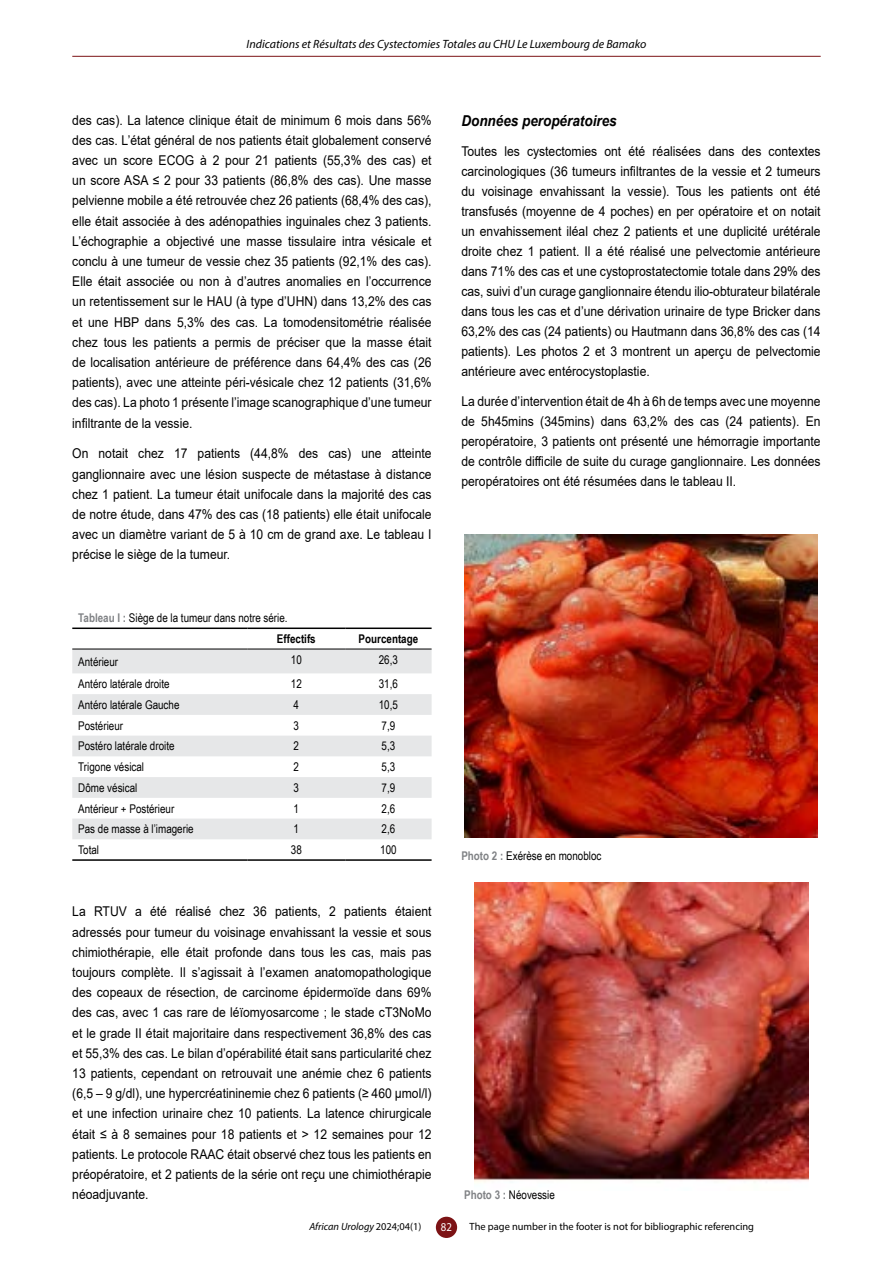
<style>
.page{position:relative;width:893px;height:1263px;background:#fff}
.page>*{position:absolute;margin:0;border:0;box-sizing:border-box;transform-origin:0 0}
.t1{font:italic 700 15px "Arial";color:#000;scale:.9 1}
.t2{font:13.5px/20.2px "Arial";color:#000;text-align:justify;scale:.9 1}
.t3{font:12px/20.7px "Arial Narrow";color:#000}
.t4{font:italic 12px "Myriad Pro";color:#000}
.t5{font:700 12px "Arial Narrow";color:#000}
.t6{font:12px "Myriad Pro";color:#fff;scale:.9 1}
.t7{font:10.5px "Myriad Pro";color:#000}
.t8{font:italic 10.5px "Myriad Pro";color:#000}
.s1{font-weight:700;color:#808285}
.s2{font-weight:700}
.s3{font-style:normal}
</style>
<div class="page">
<div style="left:436px;top:1217px;width:21px;height:21px;background:#7c1315;border-radius:50%"></div>
<hr style="left:72px;top:56px;width:749px;height:1px;background:#7c1315">
<svg style="left:72px;top:650px;width:360px;height:189px;fill:#e6e7e8"></svg>
<hr style="left:72px;top:627px;width:175px;height:2px;background:#000">
<hr style="left:247px;top:627px;width:98px;height:2px;background:#000">
<hr style="left:345px;top:627px;width:87px;height:2px;background:#000">
<hr style="left:72px;top:859px;width:175px;height:2px;background:#000">
<hr style="left:247px;top:859px;width:98px;height:2px;background:#000">
<hr style="left:345px;top:859px;width:87px;height:2px;background:#000">
<hr style="left:72px;top:649px;width:175px;height:1px;background:#000">
<hr style="left:247px;top:649px;width:98px;height:1px;background:#000">
<hr style="left:345px;top:649px;width:87px;height:1px;background:#000">
<img style="left:464px;top:534px;width:354px;height:303px">
<img style="left:474px;top:882px;width:334px;height:300px">
<p class="t4" style="left:247px;top:37px;width:401px">Indications et Résultats des Cystectomies Totales au CHU Le Luxembourg de Bamako</p>
<p class="t2" style="left:72px;top:110px;width:401px">des cas). La latence clinique était de minimum 6 mois dans 56% des cas. L’état général de nos patients était globalement conservé avec un score ECOG à 2 pour 21 patients (55,3% des cas) et un score ASA ≤ 2 pour 33 patients (86,8% des cas). Une masse pelvienne mobile a été retrouvée chez 26 patients (68,4% des cas), elle était associée à des adénopathies inguinales chez 3 patients.<br>L’échographie a objectivé une masse tissulaire intra vésicale et conclu à une tumeur de vessie chez 35 patients (92,1% des cas).<br>Elle était associée ou non à d’autres anomalies en l’occurrence un retentissement sur le HAU (à type d’UHN) dans 13,2% des cas et une HBP dans 5,3% des cas. La tomodensitométrie réalisée chez tous les patients a permis de préciser que la masse était de localisation antérieure de préférence dans 64,4% des cas (26 patients), avec une atteinte péri-vésicale chez 12 patients (31,6% des cas). La photo 1 présente l’image scanographique d’une tumeur infiltrante de la vessie.</p>
<p class="t2" style="left:72px;top:443px;width:401px">On notait chez 17 patients (44,8% des cas) une atteinte ganglionnaire avec une lésion suspecte de métastase à distance chez 1 patient. La tumeur était unifocale dans la majorité des cas de notre étude, dans 47% des cas (18 patients) elle était unifocale avec un diamètre variant de 5 à 10 cm de grand axe. Le tableau I précise le siège de la tumeur.</p>
<p class="t3" style="left:277px;top:607px;width:40px;text-indent:-199px"><span class="s1">Tableau I :</span> Siège de la tumeur dans notre série.<br><span class="s2">Effectifs</span></p>
<p class="t5" style="left:359px;top:630px;width:61px">Pourcentage</p>
<p class="t3" style="left:78px;top:650px;width:41px">Antérieur</p>
<p class="t3" style="left:291px;top:649px;width:12px">10</p>
<p class="t3" style="left:379px;top:649px;width:21px">26,3</p>
<p class="t3" style="left:78px;top:673px;width:93px">Antéro latérale droite</p>
<p class="t3" style="left:291px;top:673px;width:12px">12</p>
<p class="t3" style="left:379px;top:673px;width:21px">31,6</p>
<p class="t3" style="left:78px;top:694px;width:103px">Antéro latérale Gauche</p>
<p class="t3" style="left:294px;top:694px;width:7px">4</p>
<p class="t3" style="left:379px;top:694px;width:21px">10,5</p>
<p class="t3" style="left:78px;top:715px;width:46px">Postérieur</p>
<p class="t3" style="left:294px;top:715px;width:7px">3</p>
<p class="t3" style="left:382px;top:715px;width:15px">7,9</p>
<p class="t3" style="left:78px;top:735px;width:98px">Postéro latérale droite</p>
<p class="t3" style="left:294px;top:735px;width:7px">2</p>
<p class="t3" style="left:382px;top:735px;width:15px">5,3</p>
<p class="t3" style="left:78px;top:756px;width:67px">Trigone vésical</p>
<p class="t3" style="left:294px;top:756px;width:7px">2</p>
<p class="t3" style="left:382px;top:756px;width:15px">5,3</p>
<p class="t3" style="left:78px;top:777px;width:61px">Dôme vésical</p>
<p class="t3" style="left:294px;top:777px;width:7px">3</p>
<p class="t3" style="left:382px;top:777px;width:15px">7,9</p>
<p class="t3" style="left:78px;top:797px;width:97px">Antérieur + Postérieur</p>
<p class="t3" style="left:294px;top:797px;width:7px">1</p>
<p class="t3" style="left:382px;top:797px;width:15px">2,6</p>
<p class="t3" style="left:78px;top:818px;width:117px">Pas de masse à l’imagerie</p>
<p class="t3" style="left:294px;top:818px;width:7px">1</p>
<p class="t3" style="left:382px;top:818px;width:15px">2,6</p>
<p class="t3" style="left:78px;top:839px;width:22px">Total</p>
<p class="t3" style="left:291px;top:839px;width:12px">38</p>
<p class="t3" style="left:380px;top:839px;width:18px">100</p>
<p class="t2" style="left:72px;top:901px;width:401px">La RTUV a été réalisé chez 36 patients, 2 patients étaient adressés pour tumeur du voisinage envahissant la vessie et sous chimiothérapie, elle était profonde dans tous les cas, mais pas toujours complète. Il s’agissait à l’examen anatomopathologique des copeaux de résection, de carcinome épidermoïde dans 69% des cas, avec 1 cas rare de léïomyosarcome ; le stade cT3NoMo et le grade II était majoritaire dans respectivement 36,8% des cas et 55,3% des cas. Le bilan d’opérabilité était sans particularité chez 13 patients, cependant on retrouvait une anémie chez 6 patients (6,5 – 9 g/dl), une hypercréatininemie chez 6 patients (≥ 460 µmol/l) et une infection urinaire chez 10 patients. La latence chirurgicale était ≤ à 8 semaines pour 18 patients et &gt; 12 semaines pour 12 patients. Le protocole RAAC était observé chez tous les patients en préopératoire, et 2 patients de la série ont reçu une chimiothérapie néoadjuvante.</p>
<p class="t1" style="left:461px;top:110px;width:174px">Données peropératoires</p>
<p class="t2" style="left:461px;top:142px;width:401px">Toutes les cystectomies ont été réalisées dans des contextes carcinologiques (36 tumeurs infiltrantes de la vessie et 2 tumeurs du voisinage envahissant la vessie). Tous les patients ont été transfusés (moyenne de 4 poches) en per opératoire et on notait un envahissement iléal chez 2 patients et une duplicité urétérale droite chez 1 patient. Il a été réalisé une pelvectomie antérieure dans 71% des cas et une cystoprostatectomie totale dans 29% des cas, suivi d’un curage ganglionnaire étendu ilio-obturateur bilatérale dans tous les cas et d’une dérivation urinaire de type Bricker dans 63,2% des cas (24 patients) ou Hautmann dans 36,8% des cas (14 patients). Les photos 2 et 3 montrent un aperçu de pelvectomie antérieure avec entérocystoplastie.</p>
<p class="t2" style="left:461px;top:392px;width:401px">La durée d’intervention était de 4h à 6h de temps avec une moyenne de 5h45mins (345mins) dans 63,2% des cas (24 patients). En peropératoire, 3 patients ont présenté une hémorragie importante de contrôle difficile de suite du curage ganglionnaire. Les données peropératoires ont été résumées dans le tableau II.</p>
<p class="t3" style="left:461px;top:845px;width:142px"><span class="s1">Photo 2 :</span> Exérèse en monobloc</p>
<p class="t3" style="left:464px;top:1184px;width:92px"><span class="s1">Photo 3 :</span> Néovessie</p>
<p class="t8" style="left:309px;top:1220px;width:113px">African Urology <span class="s3">2024;04(1)</span></p>
<p class="t7" style="left:470px;top:1220px;width:286px">The page number in the footer is not for bibliographic referencing</p>
<p class="t6" style="left:441px;top:1220px;width:14px">82</p>
</div>
